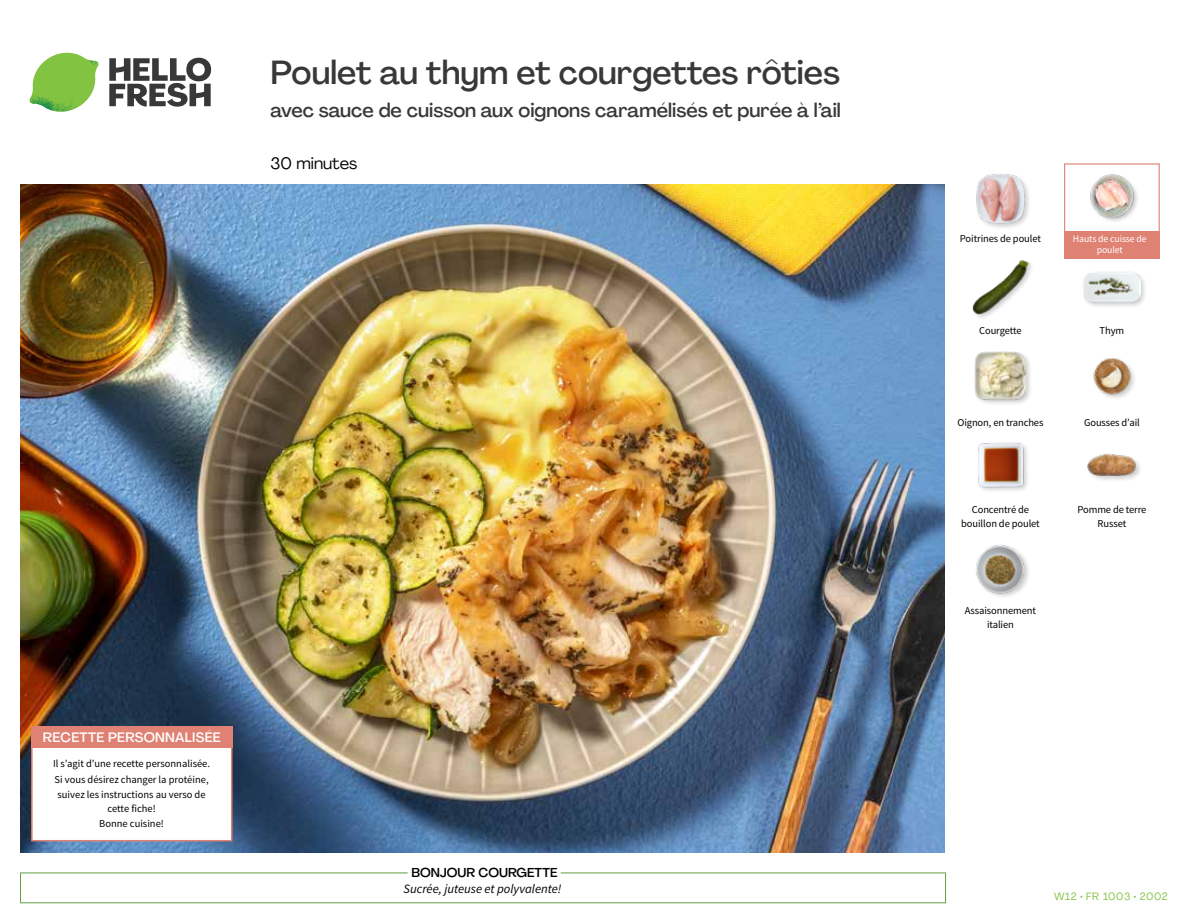
<style>
.page{position:relative;width:1188px;height:918px;background:#fff}
.page>*{position:absolute;margin:0;border:0;box-sizing:border-box;transform-origin:0 0}
.t1{font:500 33px "Agrandir";color:#383839}
.t2{font:500 19.5px "Agrandir";color:#383839}
.t3{font:16.5px "Agrandir";color:#000}
.t4{font:500 13.5px "Agrandir";letter-spacing:.02em;color:#fff}
.t5{font:italic 12.75px "Source Sans Pro";color:#000}
.t6{font:500 12.75px "Agrandir";color:#000}
.t7{font:10.5px/13.5px "Source Sans Pro";letter-spacing:-.01em;color:#000;text-align:center}
.t8{font:10.5px "Agrandir";letter-spacing:.05em;color:#82c341}
.t9{font:9.75px/10.5px "Source Sans Pro";letter-spacing:-.01em;color:#fff;text-align:center}
</style>
<div class="page">
<svg style="left:109px;top:57px;width:102px;height:50px"></svg>
<svg style="left:34px;top:53px;width:62px;height:40px"></svg>
<img style="left:67px;top:53px;width:32px;height:26px">
<img style="left:33px;top:75px;width:59px;height:11px">
<img style="left:29px;top:79px;width:61px;height:33px">
<img style="left:65px;top:86px;width:27px;height:25px">
<div style="left:20px;top:873px;width:926px;height:30px;border:1px solid #609f43"></div>
<div style="left:408px;top:865px;width:153px;height:15px;background:#fff"></div>
<img style="left:21px;top:184px;width:924px;height:668px">
<img style="left:976px;top:545px;width:53px;height:52px">
<div style="left:1087px;top:452px;width:56px;height:31px;background:#000;opacity:.2"></div>
<img style="left:1087px;top:452px;width:51px;height:27px">
<img style="left:978px;top:442px;width:50px;height:49px">
<img style="left:1093px;top:357px;width:42px;height:41px">
<div style="left:974px;top:350px;width:59px;height:57px;background:#000;opacity:.2"></div>
<img style="left:975px;top:351px;width:51px;height:51px">
<div style="left:1082px;top:271px;width:65px;height:38px;background:#000;opacity:.2"></div>
<img style="left:1083px;top:271px;width:58px;height:38px">
<div style="left:972px;top:259px;width:62px;height:62px;background:#000;opacity:.2"></div>
<img style="left:972px;top:259px;width:57px;height:57px">
<img style="left:1090px;top:174px;width:48px;height:47px">
<div style="left:975px;top:173px;width:57px;height:57px;background:#000;opacity:.2"></div>
<img style="left:975px;top:173px;width:51px;height:51px">
<div style="left:1064px;top:163px;width:96px;height:73px;border:1px solid #df8273"></div>
<div style="left:1064px;top:231px;width:96px;height:28px;background:#df8273"></div>
<div style="left:31px;top:726px;width:201px;height:115px;background:#fff;border:2px solid #df8273"></div>
<div style="left:31px;top:726px;width:202px;height:22px;background:#df8273"></div>
<h1 class="t1" style="left:271px;top:52px;width:571px">Poulet au thym et courgettes rôties</h1>
<h2 class="t2" style="left:271px;top:98px;width:572px">avec sauce de cuisson aux oignons caramélisés et purée à l’ail</h2>
<h3 class="t3" style="left:271px;top:153px;width:88px">30 minutes</h3>
<p class="t4" style="left:43px;top:729px;width:179px">RECETTE PERSONNALISÉE</p>
<p class="t7" style="left:53px;top:756px;width:158px;line-height:15.6px;text-align:left">Il s’agit d’une recette personnalisée.<br>Si vous désirez changer la protéine, suivez les instructions au verso de</p>
<p class="t7" style="left:99px;top:801px;width:66px;line-height:15.6px">cette fiche!<br>Bonne cuisine!</p>
<p class="t6" style="left:411px;top:864px;width:148px">BONJOUR COURGETTE</p>
<p class="t5" style="left:404px;top:881px;width:159px">Sucrée, juteuse et polyvalente!</p>
<p class="t7" style="left:960px;top:232px;width:83px">Poitrines de poulet</p>
<p class="t7" style="left:979px;top:324px;width:44px">Courgette</p>
<p class="t9" style="left:1073px;top:234px;width:75px">Hauts de cuisse de poulet</p>
<p class="t7" style="left:1100px;top:324px;width:26px">Thym</p>
<p class="t7" style="left:957px;top:416px;width:88px">Oignon, en tranches</p>
<p class="t7" style="left:961px;top:503px;width:80px">Concentré de bouillon de poulet</p>
<p class="t7" style="left:965px;top:604px;width:73px">Assaisonnement italien</p>
<p class="t7" style="left:1084px;top:416px;width:57px">Gousses d’ail</p>
<p class="t7" style="left:1077px;top:503px;width:70px">Pomme de terre<br>Russet</p>
<p class="t8" style="left:1054px;top:890px;width:115px">W12 • FR 1003 • 2002</p>
</div>
